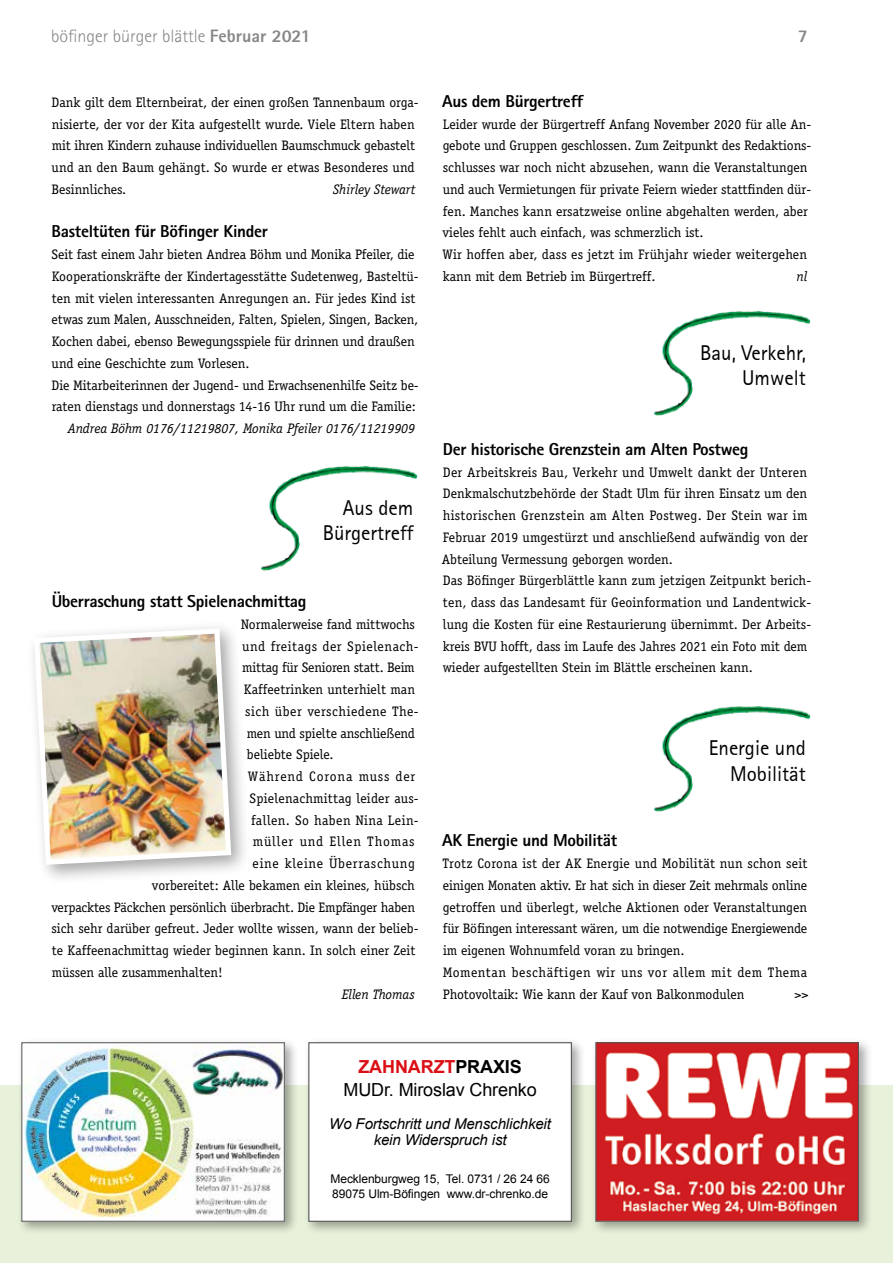
<style>
.page{position:relative;width:893px;height:1263px;background:#fff}
.page>*{position:absolute;margin:0;border:0;box-sizing:border-box;transform-origin:0 0}
.t1{font:21px/25.2px "Libre Sans Serif S Si";color:#000;text-align:right}
.t2{font:18px/22.5px "Arial";letter-spacing:-.005em;color:#000;text-align:center}
.t3{font:300 18px "Rotis Sans Serif";color:#878787}
.t4{font:800 18px "Rotis Sans Serif";color:#878787}
.t5{font:800 17.25px "Rotis Sans Serif";letter-spacing:-.015em;color:#000}
.t6{font:italic 15px/16.5px "Arial";letter-spacing:-.005em;color:#000;text-align:center}
.t7{font:13.8px/21.8px "Officina Serif LT";letter-spacing:-.005em;color:#000}
.t8{font:italic 13.8px "Officina Serif LT";letter-spacing:-.005em;color:#000}
.t9{font:13.8px "Officina Serif LT";letter-spacing:.06em;color:#000}
.t10{font:13.8px "Officina Serif LT";letter-spacing:.015em;color:#000}
.t11{font:13.8px "Officina Serif LT";letter-spacing:.04em;color:#000}
.t12{font:13.8px "Officina Serif LT";letter-spacing:.035em;color:#000}
.t13{font:13.8px "Officina Serif LT";letter-spacing:.03em;color:#000}
.t14{font:13.8px "Officina Serif LT";letter-spacing:.05em;color:#000}
.t15{font:12px/15px "Arial";letter-spacing:-.005em;color:#000}
.s1{font-weight:800}
.s2{font-weight:700;color:#db0f16}
.s3{font-weight:700}
</style>
<div class="page">
<div style="left:0;top:1086px;width:893px;height:177px;background:#e8f1da"></div>
<div style="left:26px;top:621px;width:225px;height:264px;background:#000;opacity:.35"></div>
<img style="left:31px;top:626px;width:203px;height:241px">
<img style="left:654px;top:311px;width:156px;height:105px">
<img style="left:654px;top:706px;width:156px;height:106px">
<img style="left:262px;top:466px;width:156px;height:105px">
<div style="left:591px;top:1038px;width:282px;height:197px;background:#000;opacity:.35"></div>
<img style="left:597px;top:1044px;width:260px;height:176px">
<div style="left:595px;top:1042px;width:264px;height:180px;border:1px solid #575756"></div>
<div style="left:17px;top:1038px;width:282px;height:197px;background:#000;opacity:.35"></div>
<img style="left:23px;top:1044px;width:260px;height:175px">
<div style="left:21px;top:1042px;width:264px;height:180px;border:1px solid #646363"></div>
<div style="left:304px;top:1038px;width:282px;height:197px;background:#000;opacity:.35"></div>
<div style="left:308px;top:1042px;width:264px;height:180px;background:#fff;border:1px solid #575756"></div>
<h2 class="t3" style="left:51px;top:25px;width:261px">böfinger bürger blättle <span class="s1">Februar 2021</span></h2>
<h2 class="t4" style="left:798px;top:24px;width:12px">7</h2>
<p class="t7" style="left:52px;top:91px;width:369px">Dank gilt dem Elternbeirat, der einen großen Tannenbaum orga&shy;nisierte, der vor der Kita aufgestellt wurde. Viele Eltern haben mit ihren Kindern zuhause individuellen Baumschmuck gebastelt und an den Baum gehängt. So wurde er etwas Besonderes und Besinnliches.</p>
<p class="t8" style="left:333px;top:181px;width:84px">Shirley Stewart</p>
<p class="t5" style="left:52px;top:220px;width:218px">Basteltüten für Böfinger Kinder</p>
<p class="t7" style="left:52px;top:244px;width:369px">Seit fast einem Jahr bieten Andrea Böhm und Monika Pfeiler, die Kooperationskräfte der Kindertagesstätte Sudetenweg, Basteltü&shy;ten mit vielen interessanten Anregungen an. Für jedes Kind ist etwas zum Malen, Ausschneiden, Falten, Spielen, Singen, Backen, Kochen dabei, ebenso Bewegungsspiele für drinnen und draußen und eine Geschichte zum Vorlesen.<br>Die Mitarbeiterinnen der Jugend- und Erwachsenenhilfe Seitz be&shy;raten dienstags und donnerstags 14-16 Uhr rund um die Familie:</p>
<p class="t8" style="left:68px;top:420px;width:348px">Andrea Böhm 0176/11219807, Monika Pfeiler 0176/11219909</p>
<h1 class="t1" style="left:323px;top:495px;width:92px">Aus dem<br>Bürgertreff</h1>
<p class="t5" style="left:52px;top:590px;width:256px">Überraschung statt Spielenachmittag</p>
<p class="t7" style="left:241px;top:613px;width:175px">Normalerweise fand mittwochs</p>
<p class="t11" style="left:242px;top:638px;width:178px">und freitags der Spielenach-</p>
<p class="t7" style="left:242px;top:657px;width:174px">mittag für Senioren statt. Beim</p>
<p class="t7" style="left:244px;top:679px;width:173px">Kaffeetrinken unterhielt man</p>
<p class="t12" style="left:245px;top:703px;width:175px">sich über verschiedene The-</p>
<p class="t7" style="left:247px;top:722px;width:170px">men und spielte anschließend</p>
<p class="t7" style="left:247px;top:744px;width:88px">beliebte Spiele.</p>
<p class="t9" style="left:248px;top:768px;width:169px">Während Corona muss der</p>
<p class="t10" style="left:250px;top:790px;width:171px">Spielenachmittag leider aus-</p>
<p class="t13" style="left:251px;top:812px;width:169px">fallen. So haben Nina Lein-</p>
<p class="t9" style="left:253px;top:834px;width:163px">müller und Ellen Thomas</p>
<p class="t14" style="left:253px;top:855px;width:164px">eine kleine Überraschung</p>
<p class="t7" style="left:152px;top:874px;width:264px">vorbereitet: Alle bekamen ein kleines, hübsch</p>
<p class="t7" style="left:51px;top:896px;width:365px">verpacktes Päckchen persönlich überbracht. Die Empfänger haben</p>
<p class="t7" style="left:52px;top:918px;width:369px">sich sehr darüber gefreut. Jeder wollte wissen, wann der belieb-</p>
<p class="t7" style="left:52px;top:940px;width:365px">te Kaffeenachmittag wieder beginnen kann. In solch einer Zeit</p>
<p class="t7" style="left:52px;top:961px;width:172px">müssen alle zusammenhalten!</p>
<p class="t8" style="left:342px;top:986px;width:75px">Ellen Thomas</p>
<p class="t5" style="left:442px;top:90px;width:143px">Aus dem Bürgertreff</p>
<p class="t7" style="left:443px;top:113px;width:370px">Leider wurde der Bürgertreff Anfang November 2020 für alle An&shy;gebote und Gruppen geschlossen. Zum Zeitpunkt des Redaktions&shy;schlusses war noch nicht abzusehen, wann die Veranstaltungen und auch Vermietungen für private Feiern wieder stattfinden dür&shy;fen. Manches kann ersatzweise online abgehalten werden, aber vieles fehlt auch einfach, was schmerzlich ist.<br>Wir hoffen aber, dass es jetzt im Frühjahr wieder weitergehen kann mit dem Betrieb im Bürgertreff.</p>
<p class="t8" style="left:796px;top:268px;width:12px">nl</p>
<h1 class="t1" style="left:700px;top:340px;width:107px">Bau, Verkehr,<br>Umwelt</h1>
<p class="t5" style="left:443px;top:438px;width:307px">Der historische Grenzstein am Alten Postweg</p>
<p class="t7" style="left:442px;top:461px;width:371px">Der Arbeitskreis Bau, Verkehr und Umwelt dankt der Unteren Denkmalschutzbehörde der Stadt Ulm für ihren Einsatz um den historischen Grenzstein am Alten Postweg. Der Stein war im Februar 2019 umgestürzt und anschließend aufwändig von der Abteilung Vermessung geborgen worden.<br>Das Böfinger Bürgerblättle kann zum jetzigen Zeitpunkt berich&shy;ten, dass das Landesamt für Geoinformation und Landentwick&shy;lung die Kosten für eine Restaurierung übernimmt. Der Arbeits&shy;kreis BVU hofft, dass im Laufe des Jahres 2021 ein Foto mit dem wieder aufgestellten Stein im Blättle erscheinen kann.</p>
<h1 class="t1" style="left:709px;top:735px;width:99px">Energie und<br>Mobilität</h1>
<p class="t5" style="left:442px;top:829px;width:177px">AK Energie und Mobilität</p>
<p class="t7" style="left:443px;top:853px;width:367px">Trotz Corona ist der AK Energie und Mobilität nun schon seit einigen Monaten aktiv. Er hat sich in dieser Zeit mehrmals online getroffen und überlegt, welche Aktionen oder Veranstaltungen für Böfingen interessant wären, um die notwendige Energiewende im eigenen Wohnumfeld voran zu bringen.<br>Momentan beschäftigen wir uns vor allem mit dem Thema Photovoltaik: Wie kann der Kauf von Balkonmodulen</p>
<p class="t7" style="left:795px;top:983px;width:15px">&gt;&gt;</p>
<h2 class="t2" style="left:343px;top:1055px;width:195px"><span class="s2">ZAHNARZT</span><span class="s3">PRAXIS<br></span>MUDr. Miroslav Chrenko</h2>
<p class="t6" style="left:329px;top:1115px;width:223px">Wo Fortschritt und Menschlichkeit kein Widerspruch ist</p>
<p class="t15" style="left:330px;top:1171px;width:221px">Mecklenburgweg 15, Tel. 0731 / 26 24 66<br>89075 Ulm-Böfingen www.dr-chrenko.de</p>
</div>
